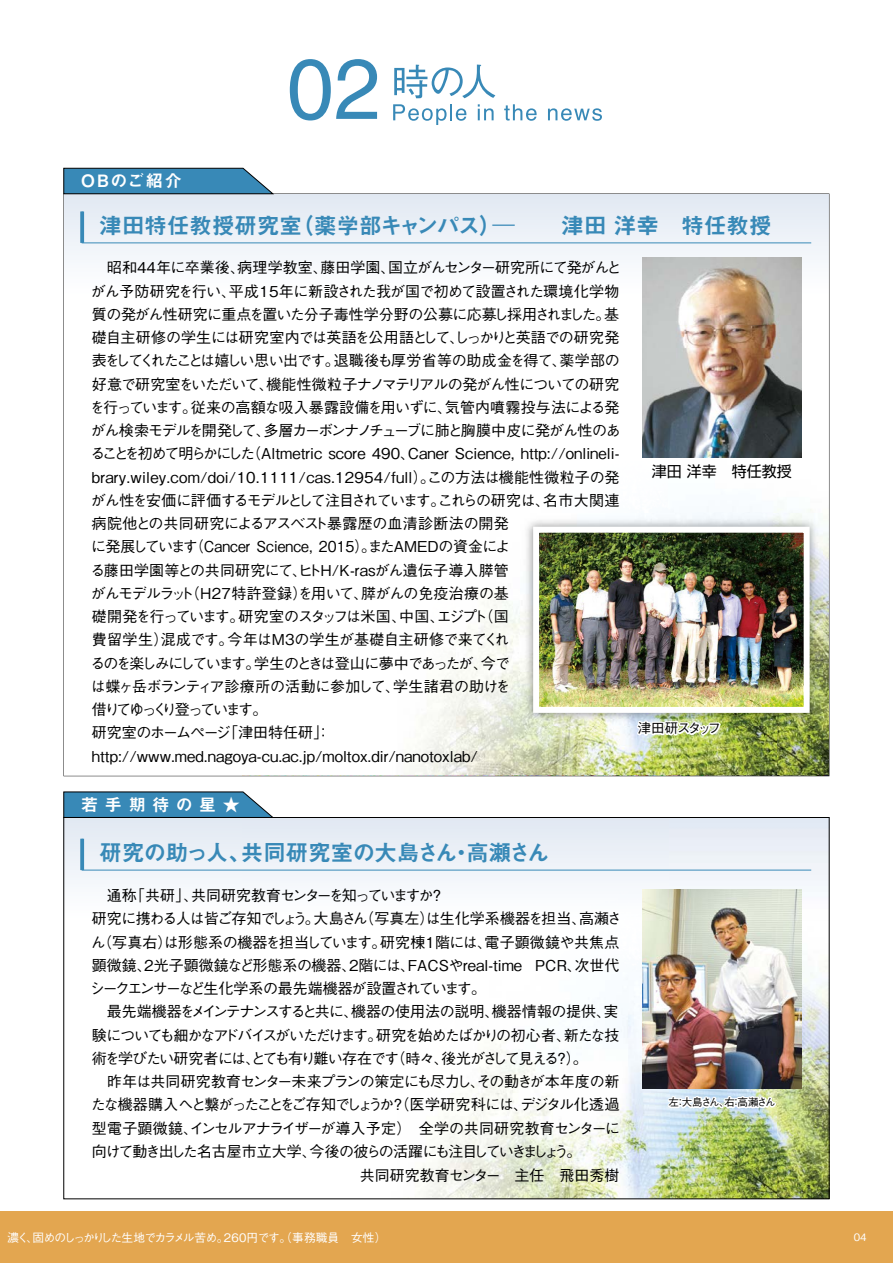
<style>
.page{position:relative;width:893px;height:1263px;background:#fff}
.page>*{position:absolute;margin:0;border:0;box-sizing:border-box;transform-origin:0 0}
.t1{font:22.5px "Midashi Go Pr 6 MB31";color:#3889b7}
.t2{font:22.5px "Midashi Go Pr 6 MB31";letter-spacing:-.03em;color:#3889b7}
.t3{font:16.95px "Midashi Go Pro MB31";letter-spacing:.25em;color:#fff}
.t4{font:500 15px/23.2px "Gothic BBB Pr 6";letter-spacing:-.04em;color:#000}
.t5{font:500 15px/23.2px "Gothic BBB Pr 6";letter-spacing:-.06em;color:#000}
.t6{font:500 15px "Gothic BBB Pr 6";color:#000}
.t7{font:15px "Shin Go Pro";color:#000}
.t8{font:500 13.5px "Gothic BBB Pro";letter-spacing:-.14em;color:#000}
.t9{font:500 11.7px "Gothic BBB Pro";letter-spacing:-.055em;color:#fff}
.t10{font:500 10.5px "Gothic BBB Pro";letter-spacing:-.155em;color:#000}
.t11{font:500 10.2px "Gothic BBB Pro";color:#fff}
.s1{font-family:"UD Shin Go Pr 6";font-weight:300}
</style>
<div class="page">
<div style="left:64px;top:817px;width:179px;height:154px;background:linear-gradient(to bottom,#e4ebf4,#fff)"></div>
<img style="left:243px;top:776px;width:586px;height:421px">
<svg style="left:64px;top:194px;width:765px;height:582px"></svg>
<div style="left:0;top:1212px;width:893px;height:51px;background:#e3a650"></div>
<svg style="left:394px;top:65px;width:101px;height:33px"></svg>
<svg style="left:393px;top:104px;width:73px;height:21px"></svg>
<svg style="left:478px;top:104px;width:16px;height:16px"></svg>
<svg style="left:504px;top:104px;width:33px;height:17px"></svg>
<svg style="left:548px;top:108px;width:54px;height:13px"></svg>
<svg style="left:290px;top:59px;width:87px;height:61px"></svg>
<svg style="left:63px;top:168px;width:210px;height:26px;background:#4288b0"></svg>
<svg style="left:63px;top:791px;width:210px;height:27px;background:#4487ae"></svg>
<div style="left:84px;top:211px;width:728px;height:32px;background:#eaf0f7"></div>
<svg style="left:80px;top:211px;width:4px;height:32px"></svg>
<div style="left:82px;top:838px;width:730px;height:32px;background:#ebf0f7"></div>
<svg style="left:80px;top:839px;width:4px;height:31px"></svg>
<img style="left:642px;top:257px;width:159px;height:200px">
<img style="left:642px;top:889px;width:159px;height:200px">
<img style="left:520px;top:514px;width:302px;height:212px">
<img style="left:540px;top:534px;width:263px;height:172px">
<div style="left:533px;top:527px;width:277px;height:186px;border:6px solid #fff"></div>
<svg style="left:634px;top:715px;width:89px;height:23px"></svg>
<img style="left:664px;top:1065px;width:114px;height:48px">
<p class="t3" style="left:81px;top:167px;width:102px">OBのご紹介</p>
<h1 class="t1" style="left:100px;top:207px;width:673px">津田特任教授研究室（薬学部キャンパス）<span class="s1">－</span>　　津田 洋幸　特任教授</h1>
<p class="t4" style="left:90px;top:255px;width:533px">　昭和44年に卒業後、病理学教室、藤田学園、国立がんセンター研究所にて発がんとがん予防研究を行い、平成15年に新設された我が国で初めて設置された環境化学物質の発がん性研究に重点を置いた分子毒性学分野の公募に応募し採用されました。基礎自主研修の学生には研究室内では英語を公用語として、しっかりと英語での研究発表をしてくれたことは嬉しい思い出です。退職後も厚労省等の助成金を得て、薬学部の好意で研究室をいただいて、機能性微粒子ナノマテリアルの発がん性についての研究を行っています。従来の高額な吸入暴露設備を用いずに、気管内噴霧投与法による発がん検索モデルを開発して、多層カーボンナノチューブに肺と胸膜中皮に発がん性のあることを初めて明らかにした（Altmetric score 490、Caner Science, http://onlineli&shy;brary.wiley.com/doi/10.1111/cas.12954/full）。この方法は機能性微粒子の発がん性を安価に評価するモデルとして注目されています。これらの研究は、名市大関連病院他との共同研究によるアスベスト暴露歴の血清診断法の開発<br>に発展しています（Cancer Science, 2015）。またAMEDの資金によ<br>る藤田学園等との共同研究にて、ヒトH/K-rasがん遺伝子導入膵管<br>がんモデルラット（H27特許登録）を用いて、膵がんの免疫治療の基<br>礎開発を行っています。研究室のスタッフは米国、中国、エジプト（国<br>費留学生）混成です。今年はM3の学生が基礎自主研修で来てくれ<br>るのを楽しみにしています。学生のときは登山に夢中であったが、今で<br>は蝶ヶ岳ボランティア診療所の活動に参加して、学生諸君の助けを<br>借りてゆっくり登っています。<br>研究室のホームページ「津田特任研」：http://www.med.nagoya-cu.ac.jp/moltox.dir/nanotoxlab/　</p>
<p class="t3" style="left:81px;top:791px;width:160px">若手期待の星★</p>
<h1 class="t2" style="left:100px;top:834px;width:451px">研究の助っ人、共同研究室の大島さん・高瀬さん</h1>
<p class="t5" style="left:90px;top:883px;width:533px">　通称「共研」、共同研究教育センターを知っていますか？　<br>研究に携わる人は皆ご存知でしょう。大島さん（写真左）は生化学系機器を担当、高瀬さん（写真右）は形態系の機器を担当しています。研究棟１階には、電子顕微鏡や共焦点顕微鏡、２光子顕微鏡など形態系の機器、２階には、FACSやreal-time PCR、次世代シークエンサーなど生化学系の最先端機器が設置されています。<br>　最先端機器をメインテナンスすると共に、機器の使用法の説明、機器情報の提供、実験についても細かなアドバイスがいただけます。研究を始めたばかりの初心者、新たな技術を学びたい研究者には、とても有り難い存在です（時々、後光がさして見える？）。<br>　昨年は共同研究教育センター未来プランの策定にも尽力し、その動きが本年度の新たな機器購入へと繋がったことをご存知でしょうか？（医学研究科には、デジタル化透過型電子顕微鏡、インセルアナライザーが導入予定）　全学の共同研究教育センターに向けて動き出した名古屋市立大学、今後の彼らの活躍にも注目していきましょう。</p>
<p class="t6" style="left:360px;top:1163px;width:261px">共同研究教育センター　主任　飛田秀樹</p>
<p class="t7" style="left:652px;top:459px;width:141px">津田 洋幸　特任教授</p>
<p class="t8" style="left:638px;top:717px;width:85px">津田研スタッフ</p>
<p class="t10" style="left:668px;top:1094px;width:108px">左：大島さん、右：高瀬さん</p>
<p class="t9" style="left:7px;top:1228px;width:381px">濃く、固めのしっかりした生地でカラメル苦め。260円です。（事務職員　女性）</p>
<p class="t11" style="left:854px;top:1228px;width:14px">04</p>
</div>
